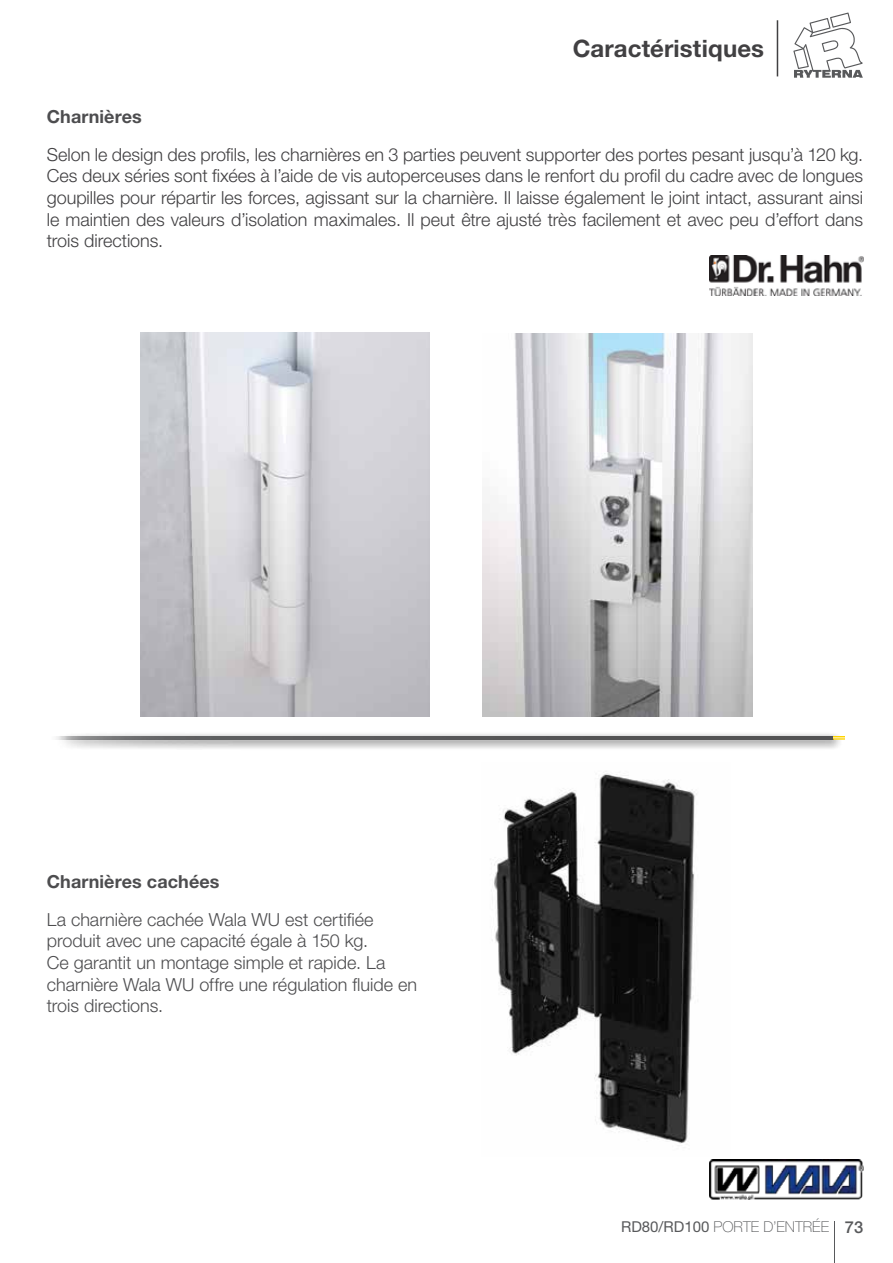
<style>
.page{position:relative;width:893px;height:1263px;background:#fff}
.page>*{position:absolute;margin:0;border:0;box-sizing:border-box;transform-origin:0 0}
.t1{font:700 24px "Helvetica Neue LT Pro";letter-spacing:.005em;color:#414042}
.t2{font:300 18px/21.6px "Helvetica Neue LT Pro";letter-spacing:-.005em;color:#414042;text-align:justify}
.t3{font:300 18px/21.6px "Helvetica Neue LT Pro";color:#4d4d4f}
.t4{font:700 18px "Helvetica Neue LT Pro";letter-spacing:.01em;color:#4d4d4f}
.t5{font:100 15px "Helvetica Neue LT Pro";color:#58595b}
.s1{font-weight:400}
.s2{font-weight:500;font-size:16.5px}
</style>
<div class="page">
<div style="left:52px;top:731px;width:792px;height:20px;background:#000;opacity:.75"></div>
<img style="left:52px;top:736px;width:781px;height:4px">
<svg style="left:833px;top:736px;width:11px;height:4px"></svg>
<hr style="left:777px;top:20px;width:1px;height:56px;background:#414042">
<svg style="left:793px;top:13px;width:70px;height:65px"></svg>
<hr style="left:834px;top:1221px;width:1px;height:42px;background:#58595b">
<img style="left:141px;top:333px;width:289px;height:383px">
<img style="left:482px;top:333px;width:270px;height:383px">
<img style="left:709px;top:256px;width:154px;height:39px">
<img style="left:492px;top:772px;width:205px;height:372px">
<img style="left:710px;top:1160px;width:153px;height:40px">
<p class="t4" style="left:47px;top:106px;width:97px">Charnières</p>
<h1 class="t1" style="left:573px;top:33px;width:193px">Caractéristiques</h1>
<p class="t2" style="left:47px;top:143px;width:818px">Selon le design des profils, les charnières en 3 parties peuvent supporter des portes pesant jusqu’à 120 kg.<br>Ces deux séries sont fixées à l’aide de vis autoperceuses dans le renfort du profil du cadre avec de longues goupilles pour répartir les forces, agissant sur la charnière. Il laisse également le joint intact, assurant ainsi le maintien des valeurs d’isolation maximales. Il peut être ajusté très facilement et avec peu d’effort dans trois directions.</p>
<p class="t4" style="left:47px;top:871px;width:174px">Charnières cachées</p>
<p class="t3" style="left:47px;top:908px;width:372px">La charnière cachée Wala WU est certifiée produit avec une capacité égale à 150 kg.<br>Ce garantit un montage simple et rapide. La charnière Wala WU offre une régulation fluide en trois directions.</p>
<p class="t5" style="left:621px;top:1218px;width:244px"><span class="s1">RD80/RD100</span> PORTE D’ENTRÉE <span class="s2">73</span></p>
</div>
